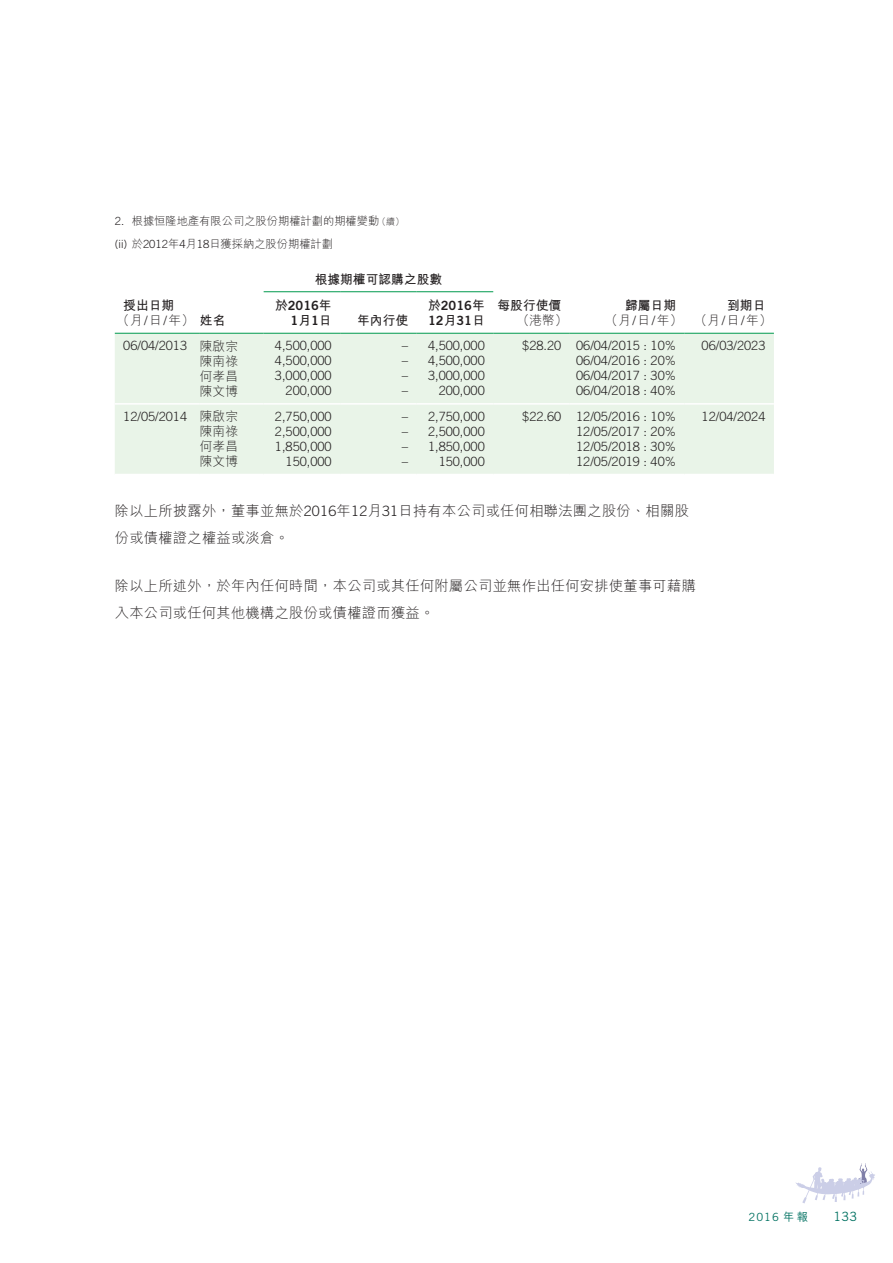
<style>
.page{position:relative;width:893px;height:1263px;background:#fff}
.page>*{position:absolute;margin:0;border:0;box-sizing:border-box;transform-origin:0 0}
.t1{font:300 14.25px/27px "M Hei HK";letter-spacing:.02em;color:#231f20}
.t2{font:300 12.75px/15px "Trade Gothic LT Std";color:#231f20;text-align:right}
.t3{font:300 12.75px/15px "M Hei HK";color:#231f20}
.t4{font:700 12.75px/15px "M Hei HK";color:#231f20}
.t5{font:12.75px/15px "Trade Gothic LT Std Bd 2";color:#231f20;text-align:right}
.t6{font:12.75px "Trade Gothic LT Std";color:#007161}
.t7{font:300 11.25px/23px "M Hei HK";color:#231f20}
.t8{font:11.25px "Trade Gothic LT Std";color:#007161}
.s1{font-family:"Trade Gothic LT Std"}
.s2{font-size:9px}
.s3{font-weight:300}
.s4{font-family:"Trade Gothic LT Std";font-weight:300}
.s5{font-family:"M Hei HK"}
.s6{font-family:"M Hei HK";font-weight:700}
.s7{font-weight:700}
.s8{font-family:"M Hei HK";font-weight:500}
</style>
<div class="page">
<svg style="left:796px;top:1163px;width:79px;height:40px"></svg>
<div style="left:115px;top:334px;width:659px;height:140px;background:#e9f4e8"></div>
<hr style="left:115px;top:403px;width:85px;height:2px;background:#fff">
<hr style="left:200px;top:403px;width:64px;height:2px;background:#fff">
<hr style="left:264px;top:403px;width:76px;height:2px;background:#fff">
<hr style="left:340px;top:403px;width:77px;height:2px;background:#fff">
<hr style="left:417px;top:403px;width:76px;height:2px;background:#fff">
<hr style="left:493px;top:403px;width:77px;height:2px;background:#fff">
<hr style="left:570px;top:403px;width:115px;height:2px;background:#fff">
<hr style="left:685px;top:403px;width:89px;height:2px;background:#fff">
<hr style="left:264px;top:291px;width:76px;height:1px;background:#00994e">
<hr style="left:340px;top:291px;width:77px;height:1px;background:#00994e">
<hr style="left:417px;top:291px;width:76px;height:1px;background:#00994e">
<hr style="left:115px;top:333px;width:85px;height:1px;background:#00994e">
<hr style="left:200px;top:333px;width:64px;height:1px;background:#00994e">
<hr style="left:264px;top:333px;width:76px;height:1px;background:#00994e">
<hr style="left:340px;top:333px;width:77px;height:1px;background:#00994e">
<hr style="left:417px;top:333px;width:76px;height:1px;background:#00994e">
<hr style="left:493px;top:333px;width:77px;height:1px;background:#00994e">
<hr style="left:570px;top:333px;width:115px;height:1px;background:#00994e">
<hr style="left:685px;top:333px;width:89px;height:1px;background:#00994e">
<p class="t7" style="left:115px;top:209px;width:291px"><span class="s1">2.</span> 根據恒隆地產有限公司之股份期權計劃的期權變動<span class="s2">（續）</span><span class="s1">(ii)</span> 於<span class="s1">2012</span>年<span class="s1">4</span>月<span class="s1">18</span>日獲採納之股份期權計劃</p>
<p class="t4" style="left:117px;top:297px;width:110px;text-indent:6px">授出日期<br><span class="s3">（月</span><span class="s4">/</span><span class="s3">日</span><span class="s4">/</span><span class="s3">年）</span>姓名</p>
<p class="t2" style="left:123px;top:338px;width:116px">06/04/2013 <span class="s5">陳啟宗</span></p>
<p class="t3" style="left:200px;top:353px;width:40px;text-align:justify">陳南祿何孝昌陳文博</p>
<p class="t4" style="left:315px;top:270px;width:129px">根據期權可認購之股數</p>
<p class="t5" style="left:275px;top:298px;width:58px"><span class="s6">於</span>2016<span class="s6">年<br></span>1<span class="s6">月</span>1<span class="s6">日</span></p>
<p class="t4" style="left:357px;top:312px;width:53px">年內行使</p>
<p class="t5" style="left:428px;top:298px;width:58px;text-align:left"><span class="s6">於</span>2016<span class="s6">年<br></span>12<span class="s6">月</span>31<span class="s6">日</span></p>
<p class="t4" style="left:498px;top:297px;width:65px">每股行使價</p>
<p class="t3" style="left:517px;top:313px;width:52px">（港幣）</p>
<p class="t3" style="left:605px;top:298px;width:79px;text-indent:20px"><span class="s7">歸屬日期</span>（月<span class="s1">/</span>日<span class="s1">/</span>年）</p>
<p class="t3" style="left:695px;top:298px;width:79px;text-indent:33px"><span class="s7">到期日</span>（月<span class="s1">/</span>日<span class="s1">/</span>年）</p>
<p class="t2" style="left:275px;top:338px;width:58px">4,500,000<br>4,500,000<br>3,000,000<br>200,000</p>
<p class="t2" style="left:402px;top:338px;width:8px;text-align:justify">– – – –</p>
<p class="t2" style="left:428px;top:338px;width:58px">4,500,000<br>4,500,000<br>3,000,000<br>200,000</p>
<p class="t2" style="left:576px;top:338px;width:101px;text-align:justify;text-indent:-54px">$28.20 06/04/2015 : 10% 06/04/2016 : 20% 06/04/2017 : 30% 06/04/2018 : 40%</p>
<p class="t2" style="left:702px;top:338px;width:65px">06/03/2023</p>
<p class="t2" style="left:123px;top:409px;width:116px">12/05/2014 <span class="s5">陳啟宗</span></p>
<p class="t3" style="left:200px;top:424px;width:40px;text-align:justify">陳南祿何孝昌陳文博</p>
<p class="t2" style="left:275px;top:409px;width:58px">2,750,000<br>2,500,000<br>1,850,000<br>150,000</p>
<p class="t2" style="left:402px;top:409px;width:8px;text-align:justify">– – – –</p>
<p class="t2" style="left:428px;top:409px;width:58px">2,750,000<br>2,500,000<br>1,850,000<br>150,000</p>
<p class="t2" style="left:576px;top:409px;width:101px;text-align:justify;text-indent:-54px">$22.60 12/05/2016 : 10% 12/05/2017 : 20% 12/05/2018 : 30% 12/05/2019 : 40%</p>
<p class="t2" style="left:702px;top:409px;width:65px">12/04/2024</p>
<p class="t1" style="left:115px;top:497px;width:576px">除以上所披露外，董事並無於<span class="s1">2016</span>年<span class="s1">12</span>月<span class="s1">31</span>日持有本公司或任何相聯法團之股份、相關股份或債權證之權益或淡倉。</p>
<p class="t1" style="left:115px;top:572px;width:583px">除以上所述外，於年內任何時間，本公司或其任何附屬公司並無作出任何安排使董事可藉購入本公司或任何其他機構之股份或債權證而獲益。</p>
<p class="t8" style="left:748px;top:1210px;width:61px">2016 <span class="s8">年報</span></p>
<p class="t6" style="left:833px;top:1209px;width:25px">133</p>
</div>
